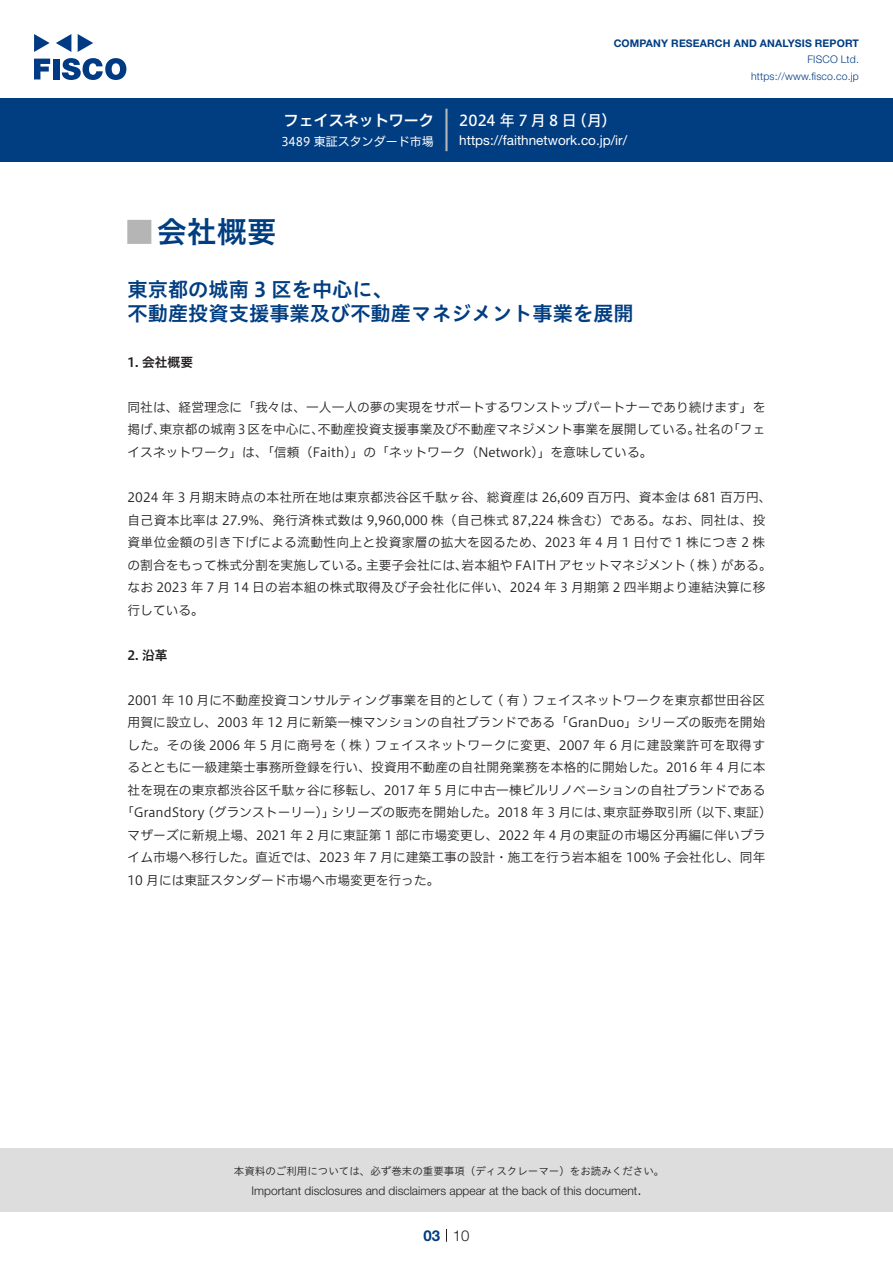
<style>
.page{position:relative;width:893px;height:1263px;background:#fff}
.page>*{position:absolute;margin:0;border:0;box-sizing:border-box;transform-origin:0 0}
.t1{font:30px "Hiragino UD Sans Std N W6";color:#003d81}
.t2{font:24px "Hiragino UD Sans Std N W6";color:#b5b5b6}
.中タイトル{font:20.25px/24px "Hiragino UD Sans Std W6";color:#003d81}
.t3{font:15px "Hiragino UD Sans F Std N W5";letter-spacing:.215em;color:#fff}
.t4{font:15px "Hiragino UD Sans F Std N W6";color:#fff}
.t5{font:300 15px "Helvetica Neue LT Std";color:#231f20}
.t6{font:700 15px "Helvetica Neue LT Std";color:#003d81}
.t7{font:13.5px "Helvetica Neue LT Std";color:#fff}
.本文{font:12.75px/22.5px "Hiragino UD Sans F Std N W3";letter-spacing:.005em;color:#231f20}
.本文-2{font:12.75px "Hiragino UD Sans F Std N W3";letter-spacing:.025em;color:#231f20}
.本文-3{font:12.75px "Hiragino UD Sans F Std N W3";letter-spacing:.035em;color:#231f20}
.小タイトル{font:12.75px "Hiragino UD Sans F Std N W6";color:#231f20}
.t8{font:300 12px "Helvetica Neue LT Std";color:#231f20}
.t9{font:12px "Hiragino UD Sans F Std N W4";color:#fff}
.t10{font:10.5px "Hiragino UD Sans Std W3";color:#231f20}
.t11{font:700 10.5px "Helvetica Neue LT Std";letter-spacing:.015em;color:#003d81}
.t12{font:300 10.5px/16.5px "Helvetica Neue LT Std";letter-spacing:.015em;color:#003d81;text-align:right}
</style>
<div class="page">
<div style="left:0;top:1148px;width:893px;height:64px;background:#ddd"></div>
<svg style="left:34px;top:59px;width:16px;height:20px"></svg>
<div style="left:53px;top:59px;width:6px;height:20px;background:#003a83"></div>
<svg style="left:62px;top:58px;width:64px;height:22px"></svg>
<svg style="left:34px;top:34px;width:16px;height:18px"></svg>
<svg style="left:78px;top:34px;width:15px;height:18px"></svg>
<svg style="left:56px;top:34px;width:15px;height:18px"></svg>
<div style="left:0;top:98px;width:893px;height:64px;background:#003d81"></div>
<hr style="left:445px;top:109px;width:3px;height:42px;background:#b5b5b6">
<svg style="left:446px;top:1229px;width:1px;height:13px"></svg>
<p class="t4" style="left:284px;top:109px;width:152px">フェイスネットワーク</p>
<p class="t9" style="left:281px;top:132px;width:154px">3489 東証スタンダード市場</p>
<p class="t11" style="left:614px;top:37px;width:247px">COMPANY RESEARCH AND ANALYSIS REPORT</p>
<p class="t12" style="left:751px;top:51px;width:109px">FISCO Ltd. https://www.fisco.co j p.</p>
<p class="t3" style="left:459px;top:109px;width:119px">2024年7月8日</p>
<p class="t3" style="left:572px;top:109px;width:46px">（月(</p>
<p class="t7" style="left:459px;top:132px;width:169px">https://faithnetwork. c o j p. /i r/</p>
<p class="t1" style="left:157px;top:209px;width:121px">会社概要</p>
<p class="t2" style="left:128px;top:213px;width:25px">█</p>
<p class="中タイトル" style="left:128px;top:276px;width:508px">東京都の城南 3 区を中心に、<br>不動産投資支援事業及び不動産マネジメント事業を展開</p>
<p class="小タイトル" style="left:128px;top:352px;width:67px">1. 会社概要</p>
<p class="本文" style="left:128px;top:395px;width:639px;text-align:right">同社は、経営理念に「我々は、一人一人の夢の実現をサポートするワンストップパートナーであり続けます」を「フェ</p>
<p class="本文" style="left:128px;top:418px;width:526px">掲げ、<br>イスネットワーク」は、「信頼（Faith）」の「ネットワーク（Network）」を意味している。</p>
<p class="本文" style="left:128px;top:485px;width:646px">2024 年 3 月期末時点の本社所在地は東京都渋谷区千駄ヶ谷、総資産は 26,609 百万円、資本金は 681 百万円、</p>
<p class="本文-2" style="left:128px;top:510px;width:639px">自己資本比率は 27.9%、発行済株式数は 9,960,000 株（自己株式 87,224 株含む）である。なお、同社は、投</p>
<p class="本文-2" style="left:128px;top:533px;width:639px">資単位金額の引き下げによる流動性向上と投資家層の拡大を図るため、2023 年 4 月 1 日付で 1 株につき 2 株</p>
<p class="本文" style="left:462px;top:553px;width:312px">岩本組や FAITH アセットマネジメント ( 株 ) がある。</p>
<p class="本文" style="left:318px;top:418px;width:384px">不動産投資支援事業及び不動産マネジメント事業を展開している。</p>
<p class="本文" style="left:695px;top:418px;width:40px">社名の</p>
<p class="本文" style="left:159px;top:418px;width:166px">東京都の城南3 区を中心に、</p>
<p class="本文" style="left:366px;top:553px;width:103px">主要子会社には、</p>
<p class="本文" style="left:128px;top:553px;width:639px">の割合をもって株式分割を実施している。<br>なお 2023 年 7 月 14 日の岩本組の株式取得及び子会社化に伴い、2024 年 3 月期第 2 四半期より連結決算に移行している。</p>
<p class="小タイトル" style="left:128px;top:645px;width:42px">2. 沿革</p>
<p class="本文" style="left:128px;top:688px;width:639px">2001 年 10 月に不動産投資コンサルティング事業を目的として ( 有 ) フェイスネットワークを東京都世田谷区</p>
<p class="本文" style="left:128px;top:710px;width:639px">用賀に設立し、2003 年 12 月に新築一棟マンションの自社ブランドである「GranDuo」シリーズの販売を開始</p>
<p class="本文-3" style="left:128px;top:735px;width:639px">した。その後 2006 年 5 月に商号を ( 株 ) フェイスネットワークに変更、2007 年 6 月に建設業許可を取得す</p>
<p class="本文" style="left:128px;top:755px;width:639px">るとともに一級建築士事務所登録を行い、投資用不動産の自社開発業務を本格的に開始した。2016 年 4 月に本</p>
<p class="本文" style="left:128px;top:778px;width:639px">社を現在の東京都渋谷区千駄ヶ谷に移転し、2017 年 5 月に中古一棟ビルリノベーションの自社ブランドである</p>
<p class="本文" style="left:733px;top:800px;width:40px">東証(</p>
<p class="本文" style="left:332px;top:800px;width:279px">シリーズの販売を開始した。2018 年 3 月には、</p>
<p class="本文" style="left:201px;top:800px;width:135px">（グランストーリー）」</p>
<p class="本文" style="left:128px;top:800px;width:639px;text-indent:-6px">「GrandStory<br>マザーズに新規上場、2021 年 2 月に東証第 1 部に市場変更し、2022 年 4 月の東証の市場区分再編に伴いプライム市場へ移行した。直近では、2023 年 7 月に建築工事の設計・施工を行う岩本組を 100% 子会社化し、同年10 月には東証スタンダード市場へ市場変更を行った。</p>
<p class="本文" style="left:689px;top:800px;width:52px">（以下、</p>
<p class="本文" style="left:603px;top:800px;width:91px">東京証券取引所</p>
<p class="t10" style="left:234px;top:1163px;width:432px">本資料のご利用については、必ず巻末の重要事項（ディスクレーマー）をお読みください。</p>
<p class="t5" style="left:637px;top:1180px;width:6px">.</p>
<p class="t8" style="left:251px;top:1183px;width:387px">Important disclosures and disclaimers appear at the back of this document</p>
<p class="t6" style="left:423px;top:1226px;width:18px">03</p>
<p class="t5" style="left:453px;top:1226px;width:18px">10</p>
</div>
